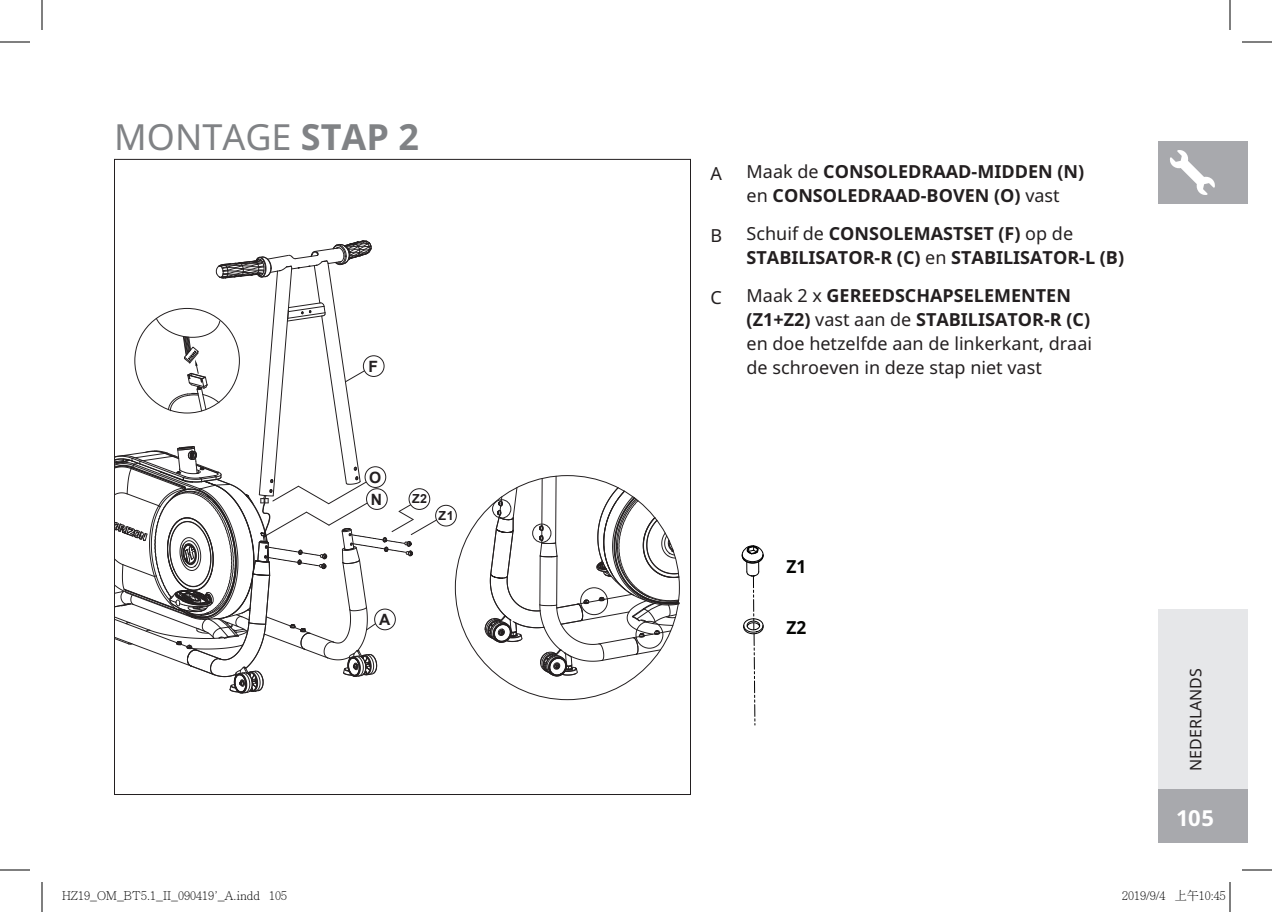
<style>
.page{position:relative;width:1272px;height:912px;background:#fff}
.page>*{position:absolute;margin:0;border:0;box-sizing:border-box;transform-origin:0 0}
.t1{font:36px "Noto Sans";color:#808285}
.t2{font:700 22px "Noto Sans";color:#fff}
.t3{font:18px/24px "Noto Sans";color:#231f20}
.t4{font:700 18px/24px "Noto Sans";color:#231f20}
.t5{font:700 18px "Noto Sans";color:#040503;scale:.96 1}
.t6{font:16px "Noto Sans";color:#231f20}
.t7{font:700 15.6px/22px "Arial";color:#231f20}
.t8{font:700 12.4px "Arial";color:#231f20}
.t9{font:300 12px "Adobe Ming Std";color:#000}
.s1{font-weight:700}
.s2{font-weight:400}
</style>
<div class="page">
<div style="left:1158px;top:789px;width:90px;height:54px;background:#a8a9ad"></div>
<div style="left:1158px;top:141px;width:90px;height:63px;background:#a8a9ad"></div>
<svg style="left:1170px;top:150px;width:45px;height:45px"></svg>
<div style="left:1158px;top:609px;width:90px;height:180px;background:#e6e7e9"></div>
<hr style="left:555px;top:476px;width:1px;height:67px;background:#231f20">
<hr style="left:542px;top:478px;width:1px;height:48px;background:#231f20">
<svg style="left:485px;top:487px;width:195px;height:190px"></svg>
<div style="left:532px;top:524px;width:19px;height:19px;border:1px solid #231f20;border-radius:50%"></div>
<div style="left:492px;top:500px;width:19px;height:18px;border:1px solid #231f20;border-radius:50%"></div>
<div style="left:580px;top:588px;width:28px;height:27px;border:1px solid #231f20;border-radius:50%"></div>
<div style="left:636px;top:621px;width:27px;height:27px;border:1px solid #231f20;border-radius:50%"></div>
<svg style="left:116px;top:240px;width:321px;height:453px"></svg>
<div style="left:363px;top:356px;width:21px;height:20px;background:#fff;border-radius:50%"></div>
<div style="left:363px;top:356px;width:21px;height:21px;border:1px solid #231f20;border-radius:50%"></div>
<div style="left:365px;top:467px;width:21px;height:20px;background:#fff;border-radius:50%"></div>
<div style="left:365px;top:467px;width:21px;height:21px;border:1px solid #231f20;border-radius:50%"></div>
<div style="left:367px;top:489px;width:20px;height:20px;background:#fff;border-radius:50%"></div>
<div style="left:366px;top:489px;width:21px;height:21px;border:1px solid #231f20;border-radius:50%"></div>
<div style="left:409px;top:489px;width:21px;height:20px;background:#fff;border-radius:50%"></div>
<div style="left:409px;top:489px;width:21px;height:21px;border:1px solid #231f20;border-radius:50%"></div>
<div style="left:435px;top:505px;width:22px;height:21px;border:1px solid #231f20;border-radius:50%"></div>
<div style="left:375px;top:609px;width:20px;height:21px;background:#fff;border-radius:50%"></div>
<div style="left:375px;top:609px;width:20px;height:21px;border:1px solid #231f20;border-radius:50%"></div>
<svg style="left:742px;top:545px;width:22px;height:180px"></svg>
<hr style="left:0;top:42px;width:30px;height:1px;background:#000">
<hr style="left:1242px;top:42px;width:30px;height:1px;background:#000">
<hr style="left:0;top:870px;width:30px;height:1px;background:#000">
<hr style="left:1242px;top:870px;width:30px;height:1px;background:#000">
<hr style="left:42px;top:0;width:1px;height:30px;background:#000">
<hr style="left:42px;top:882px;width:1px;height:30px;background:#000">
<hr style="left:1230px;top:0;width:1px;height:30px;background:#000">
<hr style="left:1230px;top:882px;width:1px;height:30px;background:#000">
<h1 class="t1" style="left:114px;top:113px;width:306px">MONTAGE <span class="s1">STAP 2</span></h1>
<p class="t7" style="left:369px;top:356px;width:11px">F</p>
<p class="t7" style="left:369px;top:467px;width:15px">O<br>N</p>
<p class="t8" style="left:412px;top:491px;width:17px">Z2</p>
<p class="t8" style="left:439px;top:508px;width:17px">Z1</p>
<p class="t7" style="left:379px;top:609px;width:13px">A</p>
<p class="t3" style="left:711px;top:161px;width:13px">A</p>
<p class="t4" style="left:747px;top:159px;width:339px"><span class="s2">Maak de</span> CONSOLEDRAAD-MIDDEN (N) <span class="s2">en</span> CONSOLEDRAAD-BOVEN (O) <span class="s2">vast</span></p>
<p class="t3" style="left:711px;top:223px;width:13px">B</p>
<p class="t4" style="left:747px;top:221px;width:379px"><span class="s2">Schuif de</span> CONSOLEMASTSET (F) <span class="s2">op de<br></span>STABILISATOR-R (C) <span class="s2">en</span> STABILISATOR-L (B)</p>
<p class="t3" style="left:711px;top:285px;width:13px">C</p>
<p class="t3" style="left:747px;top:283px;width:347px">Maak 2 x <span class="s1">GEREEDSCHAPSELEMENTEN (Z1+Z2)</span> vast aan de <span class="s1">STABILISATOR-R (C) </span>en doe hetzelfde aan de linkerkant, draai de schroeven in deze stap niet vast</p>
<p class="t5" style="left:787px;top:554px;width:22px">Z1</p>
<p class="t5" style="left:787px;top:615px;width:22px">Z2</p>
<p class="t6" style="left:1185px;top:771px;width:104px;rotate:-90deg">NEDERLANDS</p>
<p class="t2" style="left:1176px;top:802px;width:39px">105</p>
<p class="t9" style="left:62px;top:889px;width:227px">HZ19_OM_BT5.1_II_090419'_A.indd 105</p>
<p class="t9" style="left:1122px;top:889px;width:105px">2019/9/4 上午10:45</p>
</div>
